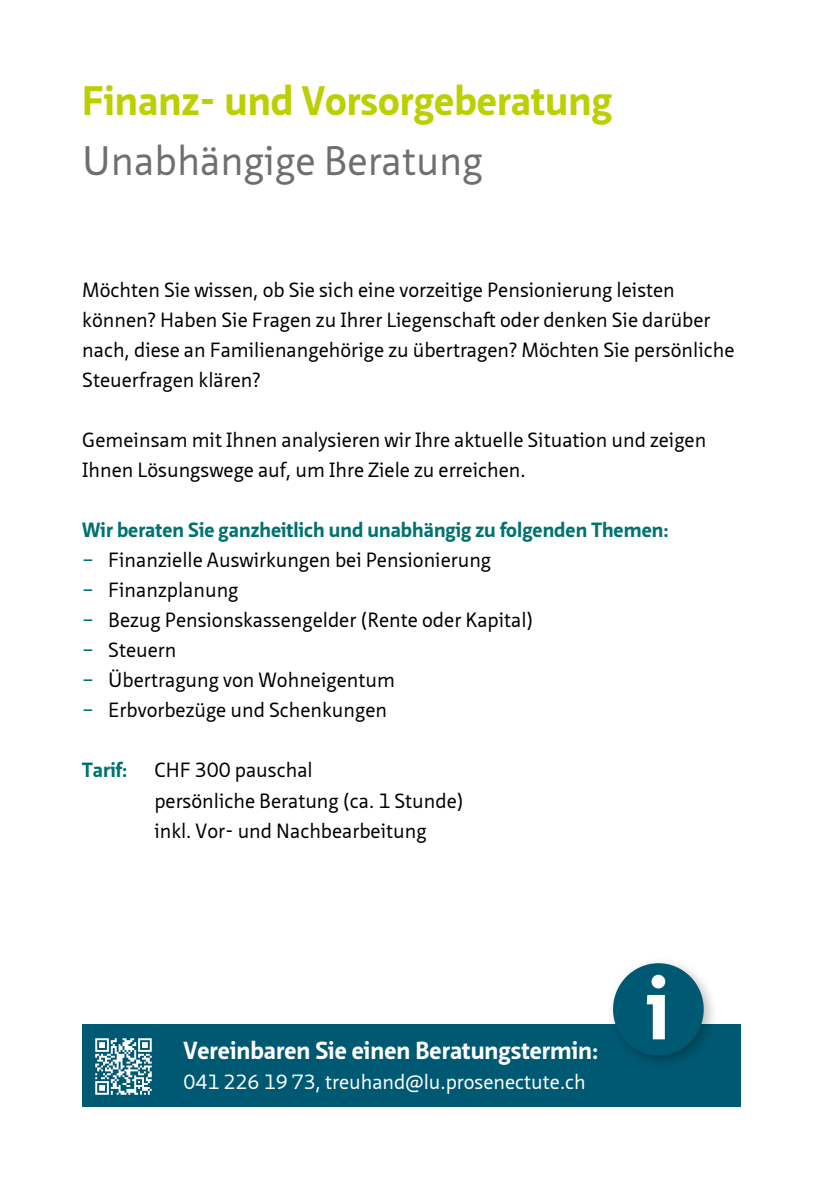
<style>
.page{position:relative;width:823px;height:1191px;background:#fff}
.page>*{position:absolute;margin:0;border:0;box-sizing:border-box;transform-origin:0 0}
.t1{font:700 86px "Neue Sans Pro";color:#fff}
.t2{font:700 40px "Neue Sans Pro";color:#bccf00}
.t3{font:40px "Neue Sans Pro";color:#706f6f}
.t4{font:700 24px "Neue Sans Pro";color:#fff}
.t5{font:20px/30px "Neue Sans Pro";color:#000}
.t6{font:700 20px "Neue Sans Pro";color:#007270}
.t7{font:20px "Neue Sans Pro";color:#fff}
.s1{color:#007270}
</style>
<div class="page">
<div style="left:82px;top:1023px;width:658px;height:83px;background:#005972"></div>
<div style="left:605px;top:956px;width:113px;height:114px;background:#000;opacity:.27"></div>
<div style="left:612px;top:963px;width:91px;height:92px;background:#005972;border-radius:50%"></div>
<img style="left:95px;top:1038px;width:57px;height:57px">
<h2 class="t2" style="left:82px;top:75px;width:531px">Finanz- und Vorsorgeberatung</h2>
<h2 class="t3" style="left:82px;top:135px;width:402px">Unabhängige Beratung</h2>
<p class="t5" style="left:82px;top:275px;width:653px">Möchten Sie wissen, ob Sie sich eine vorzeitige Pensionierung leisten können? Haben Sie Fragen zu Ihrer Liegenschaft oder denken Sie darüber nach, diese an Familienangehörige zu übertragen? Möchten Sie persönliche Steuerfragen klären?</p>
<p class="t5" style="left:82px;top:425px;width:625px">Gemeinsam mit Ihnen analysieren wir Ihre aktuelle Situation und zeigen<br>Ihnen Lösungswege auf, um Ihre Ziele zu erreichen.</p>
<p class="t6" style="left:82px;top:517px;width:587px">Wir beraten Sie ganzheitlich und unabhängig zu folgenden Themen:</p>
<p class="t5" style="left:82px;top:545px;width:410px"><span class="s1">–</span> Finanzielle Auswirkungen bei Pensionierung</p>
<p class="t5" style="left:82px;top:575px;width:158px"><span class="s1">–</span> Finanzplanung</p>
<p class="t5" style="left:82px;top:605px;width:452px"><span class="s1">–</span> Bezug Pensionskassengelder (Rente oder Kapital)</p>
<p class="t5" style="left:82px;top:635px;width:95px"><span class="s1">–</span> Steuern</p>
<p class="t5" style="left:82px;top:665px;width:314px"><span class="s1">–</span> Übertragung von Wohneigentum</p>
<p class="t5" style="left:82px;top:695px;width:306px"><span class="s1">–</span> Erbvorbezüge und Schenkungen</p>
<p class="t6" style="left:82px;top:757px;width:46px">Tarif:</p>
<p class="t5" style="left:154px;top:755px;width:311px">CHF 300 pauschal<br>persönliche Beratung (ca. 1 Stunde) inkl. Vor- und Nachbearbeitung</p>
<p class="t4" style="left:183px;top:1034px;width:416px">Vereinbaren Sie einen Beratungstermin:</p>
<p class="t7" style="left:183px;top:1068px;width:403px">041 226 19 73, treuhand@lu.prosenectute.ch</p>
<h1 class="t1" style="left:646px;top:952px;width:25px">i</h1>
</div>
